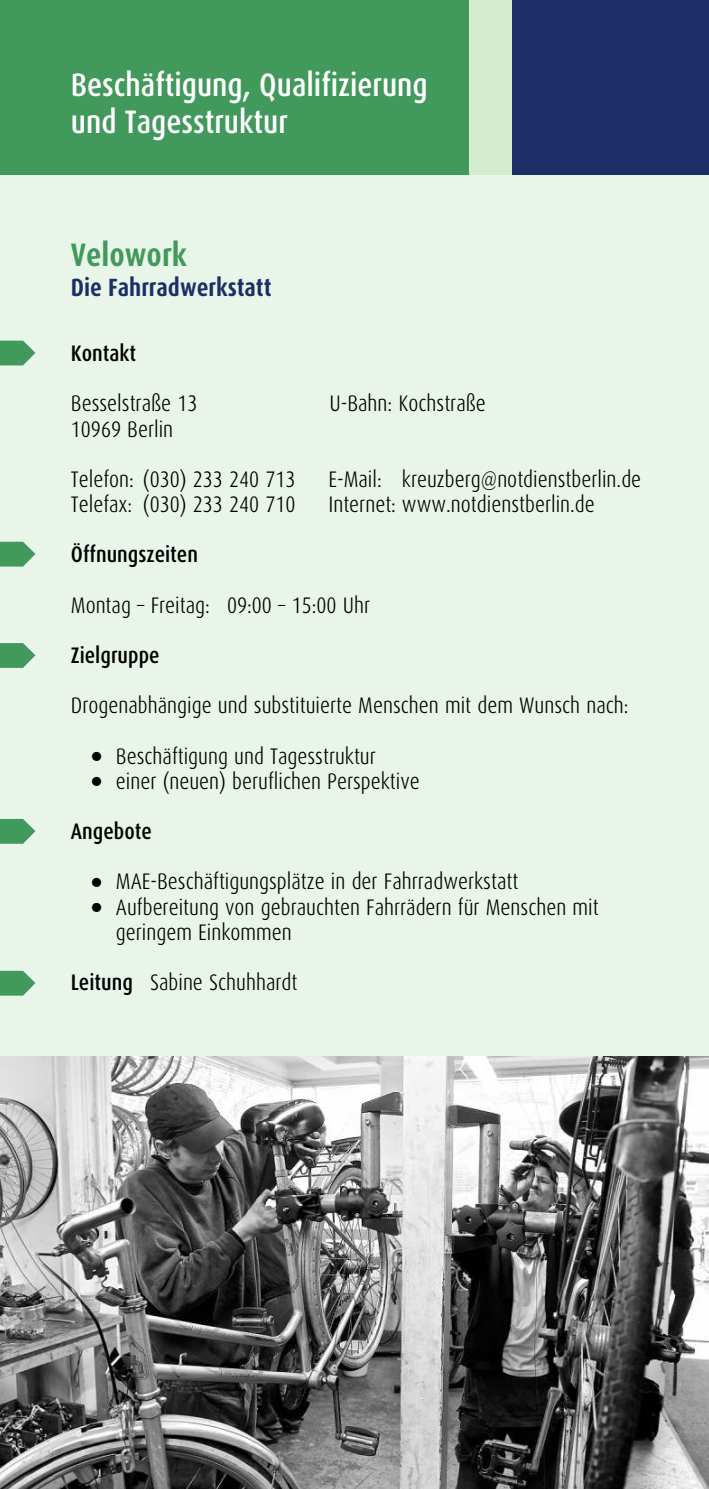
<style>
.page{position:relative;width:709px;height:1489px;background:#fff}
.page>*{position:absolute;margin:0;border:0;box-sizing:border-box;transform-origin:0 0}
.t1{font:500 32.5px/36.5px "Dax Condensed";color:#fff}
.t2{font:700 32.5px "Dax Condensed";color:#42995c}
.t3{font:700 25px "Dax Condensed";color:#1c2e66}
.t4{font:300 22.5px/25px "Dax Condensed";color:#000}
.t5{font:500 22.5px "Dax Condensed";color:#000}
.s1{font-weight:500}
</style>
<div class="page">
<div style="left:512px;top:0;width:197px;height:175px;background:#1c2e66"></div>
<div style="left:0;top:0;width:469px;height:175px;background:#42995c"></div>
<div style="left:469px;top:0;width:43px;height:175px;background:#d4edcf"></div>
<div style="left:0;top:175px;width:709px;height:1313px;background:#e8f5e8"></div>
<svg style="left:0;top:643px;width:35px;height:25px"></svg>
<svg style="left:0;top:818px;width:35px;height:25px"></svg>
<svg style="left:0;top:340px;width:35px;height:25px"></svg>
<svg style="left:0;top:541px;width:35px;height:25px"></svg>
<svg style="left:0;top:970px;width:35px;height:25px"></svg>
<img style="left:0;top:1056px;width:709px;height:432px">
<h1 class="t1" style="left:71px;top:69px;width:358px">Beschäftigung, Qualifizierung und Tagesstruktur</h1>
<h1 class="t2" style="left:71px;top:241px;width:117px">Velowork</h1>
<p class="t3" style="left:71px;top:277px;width:202px">Die Fahrradwerkstatt</p>
<p class="t5" style="left:71px;top:344px;width:67px">Kontakt</p>
<p class="t4" style="left:71px;top:393px;width:128px">Besselstraße 13<br>10969 Berlin</p>
<p class="t4" style="left:71px;top:468px;width:226px">Telefon: (030) 233 240 713</p>
<p class="t4" style="left:328px;top:468px;width:314px">E-Mail: kreuzberg@notdienstberlin.de</p>
<p class="t4" style="left:71px;top:493px;width:63px">Telefax:</p>
<p class="t4" style="left:328px;top:493px;width:268px">Internet: www.notdienstberlin.de</p>
<p class="t5" style="left:71px;top:545px;width:129px">Öffnungszeiten</p>
<p class="t4" style="left:71px;top:594px;width:140px">Montag – Freitag:</p>
<p class="t5" style="left:71px;top:645px;width:90px">Zielgruppe</p>
<p class="t4" style="left:71px;top:694px;width:559px">Drogenabhängige und substituierte Menschen mit dem Wunsch nach:</p>
<p class="t4" style="left:116px;top:745px;width:305px">Beschäftigung und Tagesstruktur einer (neuen) beruflichen Perspektive</p>
<p class="t5" style="left:71px;top:821px;width:82px">Angebote</p>
<p class="t4" style="left:116px;top:870px;width:484px">MAE-Beschäftigungsplätze in der Fahrradwerkstatt<br>Aufbereitung von gebrauchten Fahrrädern für Menschen mit geringem Einkommen</p>
<p class="t4" style="left:71px;top:971px;width:228px"><span class="s1">Leitung</span> Sabine Schuhhardt</p>
<p class="t4" style="left:329px;top:393px;width:158px">U-Bahn: Kochstraße</p>
<p class="t4" style="left:143px;top:493px;width:154px">(030) 233 240 710</p>
<p class="t4" style="left:227px;top:594px;width:145px">09:00 – 15:00 Uhr</p>
</div>
